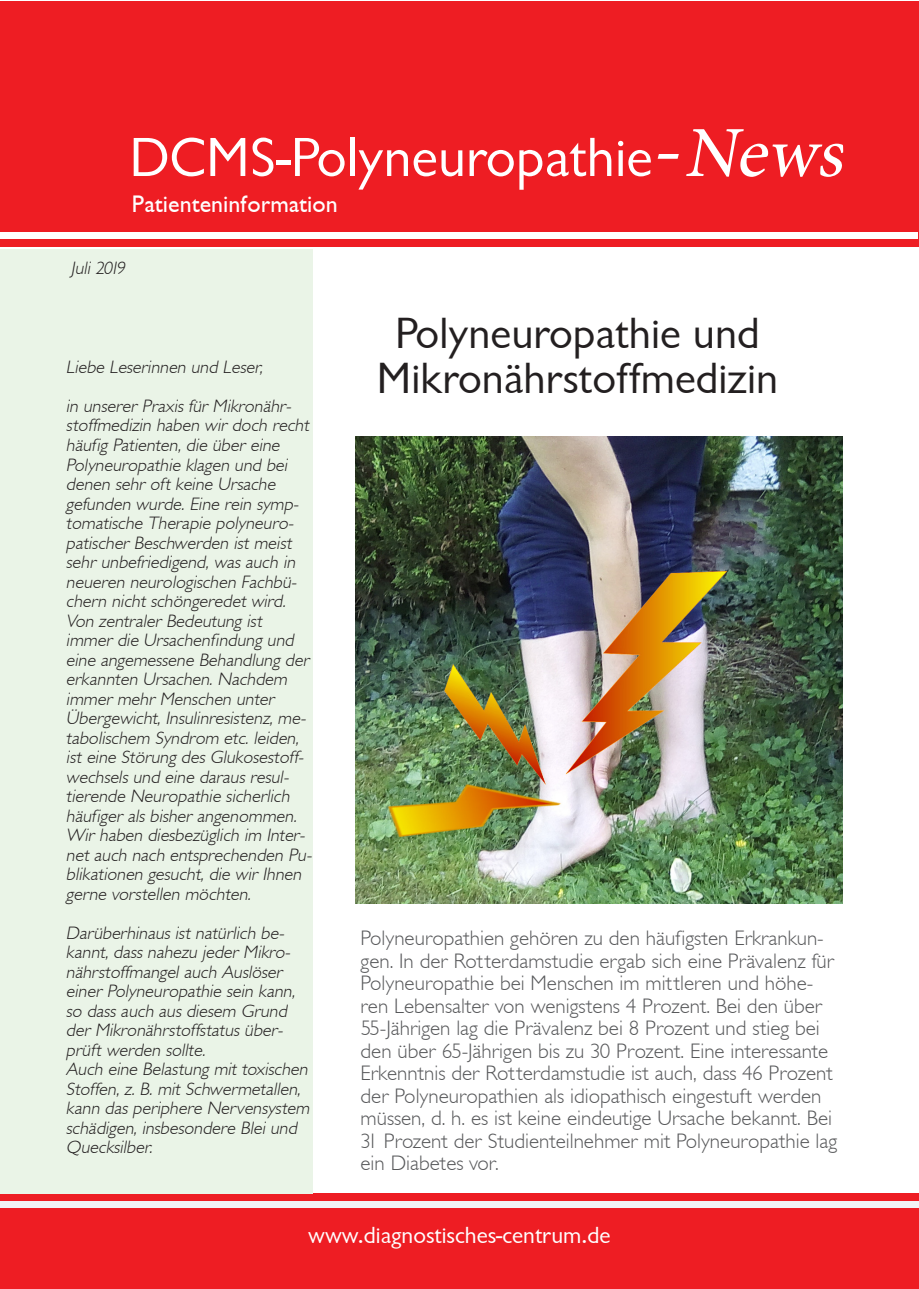
<style>
.page{position:relative;width:919px;height:1289px;background:#fff}
.page>*{position:absolute;margin:0;border:0;box-sizing:border-box;transform-origin:0 0}
.t1{font:57px "Garrison Sans";color:#fff}
.t2{font:45px/45px "Garrison Sans";color:#231f20;text-align:center}
.t3{font:24px "Garrison Sans";color:#fff}
.t4{font:24px "Garrison Light Sans BOLD";color:#fff}
.t5{font:21px/22.5px "Garrison Light Sans";color:#57585a}
.t6{font:italic 18px/19.5px "Garrison Light Sans";color:#231f20}
.s1{font-family:"Minion Pro";font-size:87px}
.s2{font-family:"Minion Pro";font-style:italic;font-size:72px}
</style>
<div class="page">
<div style="left:1px;top:1px;width:917px;height:246px;background:#ee1d23"></div>
<div style="left:0;top:1193px;width:918px;height:95px;background:#ee1d23"></div>
<div style="left:0;top:1200px;width:918px;height:7px;background:#f2f3f4"></div>
<div style="left:0;top:232px;width:917px;height:6px;background:#fff"></div>
<div style="left:0;top:249px;width:313px;height:944px;background:#eaf4e7"></div>
<img style="left:355px;top:436px;width:487px;height:467px">
<h1 class="t1" style="left:129px;top:126px;width:731px">DCMS-Polyneuropathie<span class="s1">-</span><span class="s2">News</span></h1>
<h3 class="t4" style="left:132px;top:191px;width:207px">Patienteninformation</h3>
<p class="t6" style="left:71px;top:259px;width:59px">Juli 2019</p>
<p class="t6" style="left:66px;top:347px;width:230px;line-height:39px">Liebe Leserinnen und Leser,<br>in unserer Praxis für Mikronähr-</p>
<p class="t6" style="left:66px;top:416px;width:251px">stoffmedizin haben wir doch recht häufig Patienten, die über eine<br>Polyneuropathie klagen und bei denen sehr oft keine Ursache gefunden wurde. Eine rein symp&shy;tomatische Therapie polyneuro&shy;patischer Beschwerden ist meist sehr unbefriedigend, was auch in neueren neurologischen Fachbü&shy;chern nicht schöngeredet wird.<br>Von zentraler Bedeutung ist immer die Ursachenfindung und eine angemessene Behandlung der erkannten Ursachen. Nachdem immer mehr Menschen unter<br>Übergewicht, Insulinresistenz, me&shy;tabolischem Syndrom etc. leiden, ist eine Störung des Glukosestoff&shy;wechsels und eine daraus resul&shy;tierende Neuropathie sicherlich häufiger als bisher angenommen.<br>Wir haben diesbezüglich im Inter&shy;net auch nach entsprechenden Pu&shy;blikationen gesucht, die wir Ihnen gerne vorstellen möchten.</p>
<p class="t6" style="left:66px;top:923px;width:248px">Darüberhinaus ist natürlich be&shy;kannt, dass nahezu jeder Mikro&shy;nährstoffmangel auch Auslöser einer Polyneuropathie sein kann, so dass auch aus diesem Grund der Mikronährstoffstatus über&shy;prüft werden sollte.<br>Auch eine Belastung mit toxischen<br>Stoffen, z. B. mit Schwermetallen, kann das periphere Nervensystem schädigen, insbesondere Blei und<br>Quecksilber.</p>
<h2 class="t2" style="left:377px;top:312px;width:402px">Polyneuropathie und<br>Mikronährstoffmedizin</h2>
<p class="t5" style="left:360px;top:927px;width:478px">Polyneuropathien gehören zu den häufigsten Erkrankun&shy;gen. In der Rotterdamstudie ergab sich eine Prävalenz für Polyneuropathie bei Menschen im mittleren und höhe&shy;ren Lebensalter von wenigstens 4 Prozent. Bei den über 55-Jährigen lag die Prävalenz bei 8 Prozent und stieg bei den über 65-Jährigen bis zu 30 Prozent. Eine interessante Erkenntnis der Rotterdamstudie ist auch, dass 46 Prozent der Polyneuropathien als idiopathisch eingestuft werden müssen, d. h. es ist keine eindeutige Ursache bekannt. Bei 31 Prozent der Studienteilnehmer mit Polyneuropathie lag ein Diabetes vor.</p>
<h3 class="t3" style="left:308px;top:1222px;width:304px">www.diagnostisches-centrum.de</h3>
</div>
